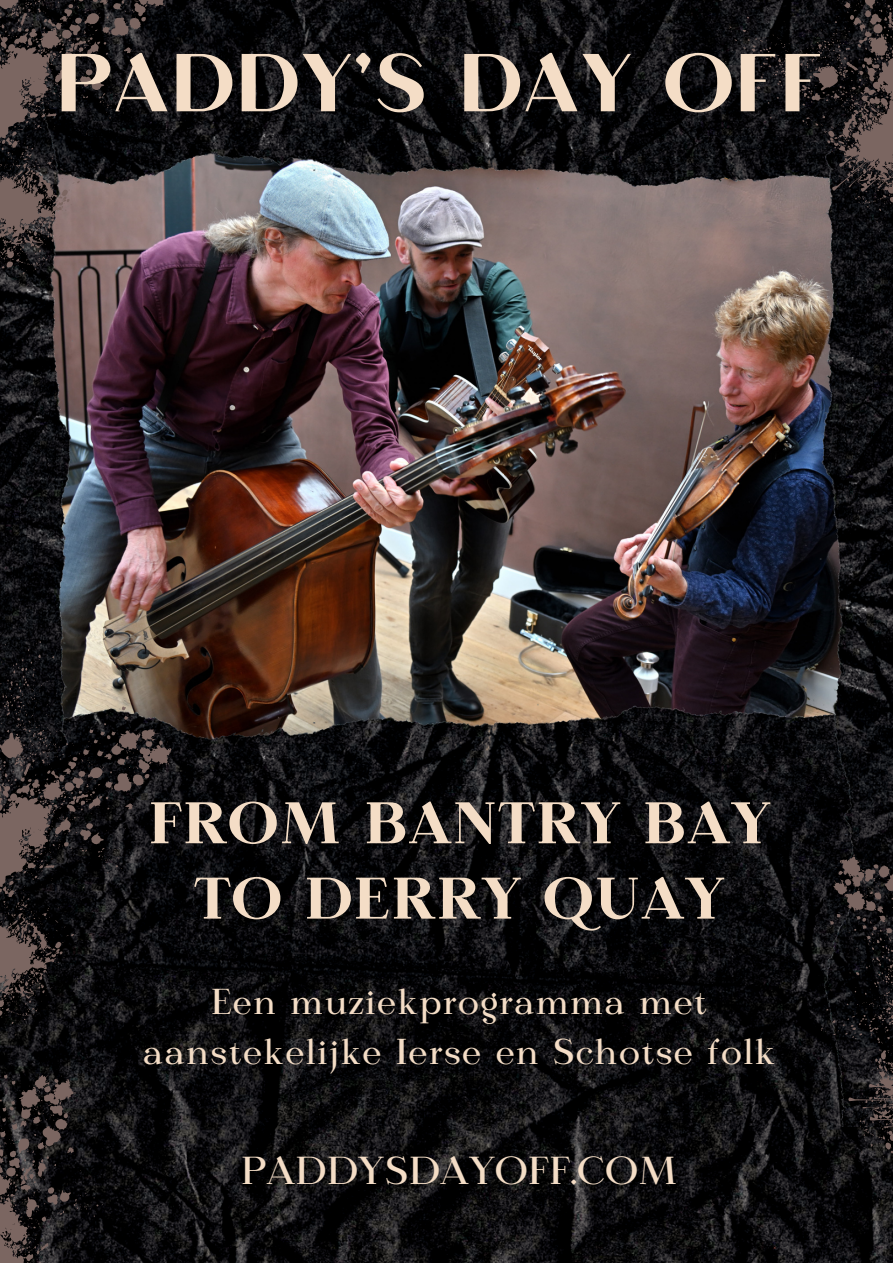
<style>
.page{position:relative;width:893px;height:1264px;background:#fff}
.page>*{position:absolute;margin:0;border:0;box-sizing:border-box;transform-origin:0 0}
.t1{font:700 81.9px "Calmius Sans High";letter-spacing:.01em;color:#f4ddc6}
.t2{font:700 58.5px/75.3px "Calmius";letter-spacing:.015em;color:#f4ddc6;text-align:center}
.t3{font:39px "Calmius";letter-spacing:.01em;color:#f4ddc6}
.t4{font:36px/49.5px "Calmius";letter-spacing:.005em;color:#f4ddc6;text-align:center}
</style>
<div class="page">
<img style="left:76px;top:192px;width:740px;height:508px">
<img style="left:0;top:700px;width:892px;height:562px">
<svg style="left:0;top:1072px;width:112px;height:190px;background:#231f20"></svg>
<img style="left:207px;top:0;width:499px;height:192px">
<img style="left:0;top:290px;width:76px;height:332px">
<svg style="left:95px;top:0;width:112px;height:283px;background:#3a3135"></svg>
<svg style="left:0;top:0;width:95px;height:290px;background:#3e3534"></svg>
<svg style="left:0;top:622px;width:210px;height:410px;background:#252120"></svg>
<svg style="left:0;top:733px;width:89px;height:307px;background:#282222"></svg>
<img style="left:816px;top:297px;width:76px;height:426px">
<svg style="left:784px;top:723px;width:108px;height:514px;background:#121112"></svg>
<svg style="left:706px;top:0;width:186px;height:297px;background:#3a3434"></svg>
<svg style="left:800px;top:65px;width:92px;height:162px;background:#342e2e"></svg>
<h1 class="t1" style="left:55px;top:35px;width:769px">PADDY’S DAY OFF</h1>
<h2 class="t2" style="left:148px;top:785px;width:623px">FROM BANTRY BAY<br>TO DERRY QUAY</h2>
<p class="t4" style="left:142px;top:977px;width:635px">Een muziekprogramma met aanstekelijke Ierse en Schotse folk</p>
<p class="t4" style="left:211px;top:1143px;width:498px">Een muziekprogramma met</p>
<p class="t3" style="left:241px;top:1147px;width:438px">PADDYSDAYOFF.COM</p>
</div>
